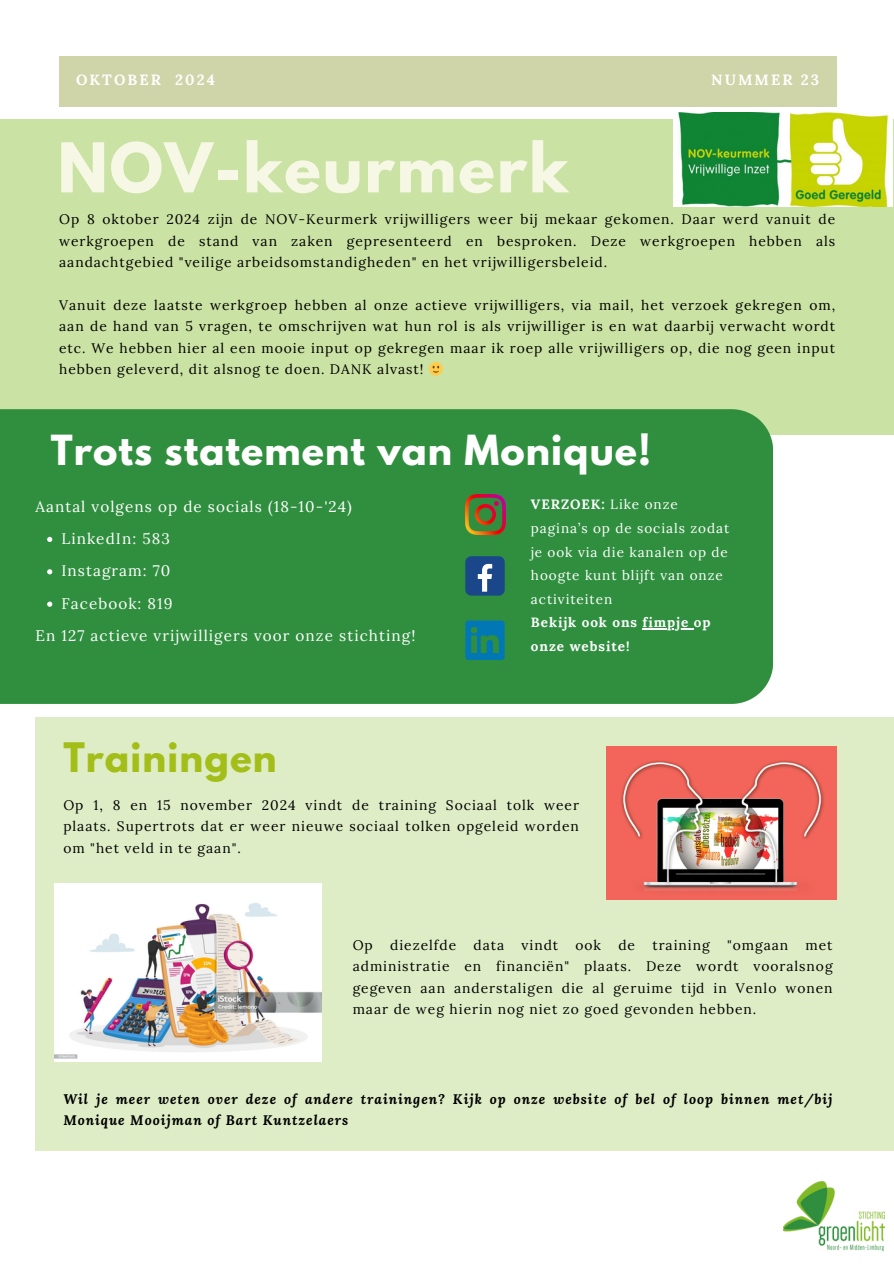
<style>
.page{position:relative;width:894px;height:1264px;background:#fff}
.page>*{position:absolute;margin:0;border:0;box-sizing:border-box;transform-origin:0 0}
.t1{font:700 60.75px "League Spartan";letter-spacing:.03em;color:#f6f8e5}
.t2{font:700 36.75px "League Spartan";letter-spacing:.03em;color:#fff}
.t3{font:700 36px "League Spartan";letter-spacing:.03em;color:#a4be19}
.t4{font:15.3px "Lora";letter-spacing:.07em;color:#fff}
.t5{font:700 14.85px "Lora";letter-spacing:.14em;color:#fff}
.t6{font:13.8px/21.3px "Lora";letter-spacing:.07em;color:#000;text-align:justify}
.t7{font:italic 700 13.8px/21.3px "Lora";letter-spacing:.07em;color:#000}
.t8{font:13.5px/23.7px "Lora";letter-spacing:.07em;color:#fff}
.t9{font:700 13.5px "Lora";letter-spacing:.07em;color:#fff}
.s1{font-weight:700}
</style>
<div class="page">
<div style="left:59px;top:56px;width:776px;height:51px;background:#cfd4a9"></div>
<svg style="left:691px;top:1150px;width:202px;height:101px"></svg>
<div style="left:0;top:119px;width:893px;height:315px;background:#cae2a3"></div>
<img style="left:782px;top:1181px;width:102px;height:69px">
<div style="left:35px;top:717px;width:858px;height:433px;background:#deedc6"></div>
<div style="left:0;top:409px;width:772px;height:295px;background:#308f3f"></div>
<svg style="left:47px;top:537px;width:5px;height:5px"></svg>
<svg style="left:47px;top:569px;width:5px;height:5px"></svg>
<svg style="left:47px;top:601px;width:5px;height:5px"></svg>
<img style="left:465px;top:494px;width:40px;height:40px">
<div style="left:465px;top:556px;width:39px;height:39px;background:#1a4789;border-radius:6px"></div>
<svg style="left:477px;top:564px;width:15px;height:27px"></svg>
<svg style="left:465px;top:620px;width:39px;height:40px;background:#0d7d95"></svg>
<hr style="left:642px;top:628px;width:51px;height:1px;background:#fff">
<img style="left:673px;top:113px;width:218px;height:93px">
<img style="left:606px;top:746px;width:229px;height:153px">
<img style="left:55px;top:883px;width:266px;height:178px">
<p class="t5" style="left:76px;top:70px;width:140px">OKTOBER 2024</p>
<h5 class="t5" style="left:711px;top:70px;width:110px">NUMMER 23</h5>
<p class="t1" style="left:58px;top:138px;width:512px">NOV-keurmerk</p>
<p class="t6" style="left:59px;top:209px;width:777px">Op 8 oktober 2024 zijn de NOV-Keurmerk vrijwilligers weer bij mekaar gekomen. Daar werd vanuit de werkgroepen de stand van zaken gepresenteerd en besproken. Deze werkgroepen hebben als aandachtgebied "veilige arbeidsomstandigheden" en het vrijwilligersbeleid.</p>
<p class="t6" style="left:59px;top:294px;width:777px">Vanuit deze laatste werkgroep hebben al onze actieve vrijwilligers, via mail, het verzoek gekregen om, aan de hand van 5 vragen, te omschrijven wat hun rol is als vrijwilliger is en wat daarbij verwacht wordt etc. We hebben hier al een mooie input op gekregen maar ik roep alle vrijwilligers op, die nog geen input hebben geleverd, dit alsnog te doen. DANK alvast!</p>
<p class="t2" style="left:51px;top:431px;width:601px">Trots statement van Monique!</p>
<h3 class="t4" style="left:35px;top:496px;width:318px">Aantal volgens op de socials (18-10-'24)</h3>
<h3 class="t4" style="left:61px;top:528px;width:110px">LinkedIn: 583</h3>
<p class="t4" style="left:61px;top:561px;width:110px">Instagram: 70</p>
<h1 class="t4" style="left:61px;top:593px;width:113px">Facebook: 819</h1>
<h5 class="t4" style="left:35px;top:625px;width:381px">En 127 actieve vrijwilligers voor onze stichting!</h5>
<h2 class="t3" style="left:63px;top:739px;width:215px">Trainingen</h2>
<h2 class="t8" style="left:531px;top:492px;width:200px"><span class="s1">VERZOEK:</span> Like onze pagina’s op de socials zodat je ook via die kanalen op de hoogte kunt blijft van onze activiteiten</h2>
<p class="t9" style="left:531px;top:614px;width:181px">Bekijk ook ons fimpje op</p>
<h5 class="t9" style="left:531px;top:637px;width:100px">onze website!</h5>
<p class="t6" style="left:63px;top:794px;width:517px">Op 1, 8 en 15 november 2024 vindt de training Sociaal tolk weer plaats. Supertrots dat er weer nieuwe sociaal tolken opgeleid worden om "het veld in te gaan".</p>
<p class="t6" style="left:352px;top:934px;width:22px">Op</p>
<p class="t6" style="left:390px;top:934px;width:67px">diezelfde</p>
<p class="t6" style="left:473px;top:934px;width:32px">data</p>
<p class="t6" style="left:521px;top:934px;width:38px">vindt</p>
<p class="t6" style="left:575px;top:934px;width:27px">ook</p>
<p class="t6" style="left:618px;top:934px;width:18px">de</p>
<p class="t6" style="left:652px;top:934px;width:59px">training</p>
<p class="t6" style="left:726px;top:934px;width:63px">"omgaan</p>
<p class="t6" style="left:352px;top:934px;width:481px;text-indent:453px">met administratie en financiën" plaats. Deze wordt vooralsnog gegeven aan anderstaligen die al geruime tijd in Venlo wonen maar de weg hierin nog niet zo goed gevonden hebben.</p>
<h5 class="t7" style="left:63px;top:1088px;width:770px">Wil je meer weten over deze of andere trainingen? Kijk op onze website of bel of loop binnen met/bij<br>Monique Mooijman of Bart Kuntzelaers</h5>
</div>
